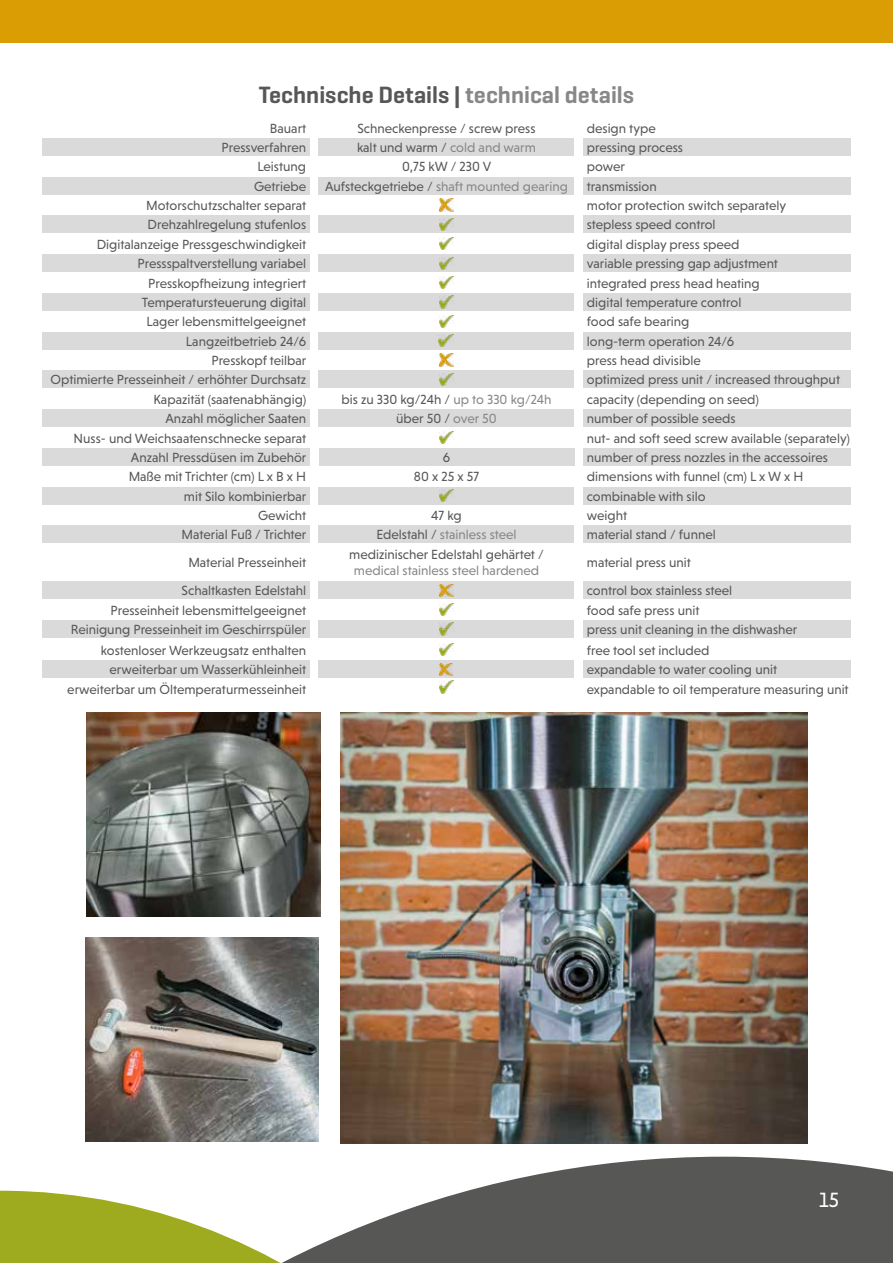
<style>
.page{position:relative;width:893px;height:1263px;background:#fff}
.page>*{position:absolute;margin:0;border:0;box-sizing:border-box;transform-origin:0 0}
.t1{font:600 24px "Geogrotesque";color:#575756}
.t2{font:21px "Niveau Grotesk";color:#fff}
.t3{font:13.5px/19.4px "Niveau Grotesk";color:#575756}
.t4{font:13.5px "Niveau Grotesk";color:#878787}
.s1{color:#878787}
.s2{color:#575756}
</style>
<div class="page">
<div style="left:0;top:0;width:893px;height:43px;background:#db9d04"></div>
<svg style="left:0;top:1157px;width:893px;height:106px;fill:#575756"></svg>
<div style="left:43px;top:138px;width:267px;height:18px;background:#dadada"></div>
<div style="left:43px;top:409px;width:267px;height:18px;background:#dadada"></div>
<div style="left:43px;top:525px;width:267px;height:18px;background:#dadada"></div>
<div style="left:43px;top:487px;width:267px;height:18px;background:#dadada"></div>
<div style="left:43px;top:620px;width:267px;height:18px;background:#dadada"></div>
<div style="left:43px;top:254px;width:267px;height:18px;background:#dadada"></div>
<div style="left:43px;top:215px;width:267px;height:18px;background:#dadada"></div>
<div style="left:43px;top:177px;width:267px;height:18px;background:#dadada"></div>
<div style="left:43px;top:332px;width:267px;height:18px;background:#dadada"></div>
<div style="left:43px;top:448px;width:267px;height:18px;background:#dadada"></div>
<div style="left:43px;top:581px;width:267px;height:18px;background:#dadada"></div>
<div style="left:43px;top:370px;width:267px;height:18px;background:#dadada"></div>
<div style="left:43px;top:293px;width:267px;height:18px;background:#dadada"></div>
<div style="left:319px;top:138px;width:255px;height:18px;background:#dadada"></div>
<div style="left:319px;top:409px;width:255px;height:18px;background:#dadada"></div>
<div style="left:319px;top:525px;width:255px;height:18px;background:#dadada"></div>
<div style="left:319px;top:487px;width:255px;height:18px;background:#dadada"></div>
<div style="left:319px;top:581px;width:255px;height:18px;background:#dadada"></div>
<div style="left:319px;top:254px;width:255px;height:18px;background:#dadada"></div>
<div style="left:319px;top:215px;width:255px;height:18px;background:#dadada"></div>
<div style="left:319px;top:177px;width:255px;height:18px;background:#dadada"></div>
<img style="left:439px;top:490px;width:15px;height:12px">
<div style="left:319px;top:332px;width:255px;height:18px;background:#dadada"></div>
<img style="left:439px;top:257px;width:15px;height:12px">
<img style="left:439px;top:276px;width:15px;height:13px">
<div style="left:319px;top:293px;width:255px;height:18px;background:#dadada"></div>
<div style="left:319px;top:620px;width:255px;height:18px;background:#dadada"></div>
<div style="left:319px;top:370px;width:255px;height:18px;background:#dadada"></div>
<img style="left:439px;top:623px;width:15px;height:12px">
<img style="left:439px;top:238px;width:15px;height:12px">
<img style="left:439px;top:373px;width:15px;height:12px">
<img style="left:439px;top:315px;width:15px;height:12px">
<img style="left:439px;top:603px;width:15px;height:13px">
<img style="left:439px;top:296px;width:15px;height:12px">
<svg style="left:440px;top:199px;width:13px;height:12px"></svg>
<svg style="left:440px;top:584px;width:13px;height:12px"></svg>
<img style="left:439px;top:218px;width:15px;height:12px">
<div style="left:583px;top:138px;width:267px;height:18px;background:#dadada"></div>
<div style="left:583px;top:409px;width:267px;height:18px;background:#dadada"></div>
<div style="left:583px;top:525px;width:267px;height:18px;background:#dadada"></div>
<div style="left:583px;top:487px;width:267px;height:18px;background:#dadada"></div>
<div style="left:583px;top:620px;width:267px;height:18px;background:#dadada"></div>
<div style="left:583px;top:254px;width:267px;height:18px;background:#dadada"></div>
<div style="left:583px;top:215px;width:267px;height:18px;background:#dadada"></div>
<div style="left:583px;top:177px;width:267px;height:18px;background:#dadada"></div>
<div style="left:583px;top:332px;width:267px;height:18px;background:#dadada"></div>
<div style="left:583px;top:448px;width:267px;height:18px;background:#dadada"></div>
<div style="left:583px;top:581px;width:267px;height:18px;background:#dadada"></div>
<div style="left:583px;top:293px;width:267px;height:18px;background:#dadada"></div>
<div style="left:583px;top:370px;width:267px;height:18px;background:#dadada"></div>
<img style="left:340px;top:712px;width:468px;height:432px">
<img style="left:86px;top:712px;width:234px;height:204px">
<img style="left:85px;top:938px;width:234px;height:204px">
<svg style="left:440px;top:354px;width:13px;height:12px"></svg>
<div style="left:319px;top:448px;width:255px;height:18px;background:#dadada"></div>
<img style="left:439px;top:334px;width:15px;height:13px">
<div style="left:43px;top:660px;width:267px;height:18px;background:#dadada"></div>
<div style="left:319px;top:660px;width:255px;height:18px;background:#dadada"></div>
<div style="left:583px;top:660px;width:267px;height:18px;background:#dadada"></div>
<img style="left:439px;top:643px;width:15px;height:12px">
<img style="left:439px;top:431px;width:15px;height:13px">
<svg style="left:440px;top:663px;width:13px;height:12px"></svg>
<img style="left:439px;top:681px;width:15px;height:12px">
<h1 class="t1" style="left:259px;top:80px;width:377px">Technische Details | <span class="s1">technical details</span></h1>
<p class="t3" style="left:222px;top:118px;width:86px;text-align:right">Bauart<br>Pressverfahren</p>
<p class="t3" style="left:357px;top:118px;width:180px">Schneckenpresse / screw press kalt und warm / <span class="s1">cold and warm</span></p>
<p class="t3" style="left:587px;top:118px;width:98px">design type pressing process</p>
<p class="t3" style="left:258px;top:157px;width:50px">Leistung</p>
<p class="t3" style="left:402px;top:157px;width:91px">0,75 kW / 230 V</p>
<p class="t3" style="left:587px;top:157px;width:40px">power</p>
<p class="t3" style="left:254px;top:176px;width:53px">Getriebe</p>
<p class="t4" style="left:325px;top:178px;width:244px"><span class="s2">Aufsteckgetriebe /</span> shaft mounted gearing</p>
<p class="t3" style="left:587px;top:176px;width:72px">transmission</p>
<p class="t3" style="left:146px;top:196px;width:161px">Motorschutzschalter separat</p>
<p class="t3" style="left:587px;top:196px;width:201px">motor protection switch separately</p>
<p class="t3" style="left:148px;top:215px;width:160px">Drehzahlregelung stufenlos</p>
<p class="t3" style="left:587px;top:215px;width:130px">stepless speed control</p>
<p class="t3" style="left:97px;top:234px;width:211px">Digitalanzeige Pressgeschwindigkeit</p>
<p class="t3" style="left:587px;top:234px;width:154px">digital display press speed</p>
<p class="t3" style="left:138px;top:254px;width:170px">Pressspaltverstellung variabel</p>
<p class="t3" style="left:587px;top:254px;width:193px">variable pressing gap adjustment</p>
<p class="t3" style="left:148px;top:273px;width:160px">Presskopfheizung integriert</p>
<p class="t3" style="left:587px;top:273px;width:175px">integrated press head heating</p>
<p class="t3" style="left:142px;top:293px;width:166px">Temperatursteuerung digital</p>
<p class="t3" style="left:587px;top:293px;width:156px">digital temperature control</p>
<p class="t3" style="left:146px;top:312px;width:161px">Lager lebensmittelgeeignet</p>
<p class="t3" style="left:587px;top:312px;width:104px">food safe bearing</p>
<p class="t3" style="left:186px;top:331px;width:122px">Langzeitbetrieb 24/6</p>
<p class="t3" style="left:587px;top:331px;width:149px">long-term operation 24/6</p>
<p class="t3" style="left:211px;top:351px;width:96px">Presskopf teilbar</p>
<p class="t3" style="left:587px;top:351px;width:115px">press head divisible</p>
<p class="t3" style="left:51px;top:370px;width:257px">Optimierte Presseinheit / erhöhter Durchsatz</p>
<p class="t3" style="left:587px;top:370px;width:255px">optimized press unit / increased throughput</p>
<p class="t3" style="left:154px;top:389px;width:154px">Kapazität (saatenabhängig)</p>
<p class="t3" style="left:341px;top:389px;width:212px">bis zu 330 kg/24h / <span class="s1">up to 330 kg/24h</span></p>
<p class="t3" style="left:587px;top:389px;width:174px">capacity (depending on seed)</p>
<p class="t3" style="left:165px;top:409px;width:142px">Anzahl möglicher Saaten</p>
<p class="t3" style="left:396px;top:409px;width:102px">über 50 / <span class="s1">over 50</span></p>
<p class="t3" style="left:587px;top:409px;width:150px">number of possible seeds</p>
<p class="t3" style="left:74px;top:428px;width:234px">Nuss- und Weichsaatenschnecke separat</p>
<p class="t3" style="left:587px;top:428px;width:265px">nut- and soft seed screw available (separately)</p>
<p class="t3" style="left:131px;top:448px;width:177px">Anzahl Pressdüsen im Zubehör</p>
<p class="t3" style="left:443px;top:448px;width:9px">6</p>
<p class="t3" style="left:587px;top:448px;width:243px">number of press nozzles in the accessoires</p>
<p class="t3" style="left:129px;top:467px;width:179px">Maße mit Trichter (cm) L x B x H</p>
<p class="t3" style="left:414px;top:467px;width:67px">80 x 25 x 57</p>
<p class="t3" style="left:587px;top:467px;width:218px">dimensions with funnel (cm) L x W x H</p>
<p class="t3" style="left:184px;top:486px;width:124px">mit Silo kombinierbar</p>
<p class="t3" style="left:587px;top:486px;width:120px">combinable with silo</p>
<p class="t3" style="left:258px;top:506px;width:50px">Gewicht</p>
<p class="t3" style="left:431px;top:506px;width:32px">47 kg</p>
<p class="t3" style="left:587px;top:506px;width:42px">weight</p>
<p class="t3" style="left:182px;top:525px;width:126px">Material Fuß / Trichter</p>
<p class="t4" style="left:376px;top:527px;width:141px"><span class="s2">Edelstahl /</span> stainless steel</p>
<p class="t3" style="left:587px;top:525px;width:130px">material stand / funnel</p>
<p class="t3" style="left:188px;top:553px;width:119px">Material Presseinheit</p>
<p class="t3" style="left:349px;top:545px;width:196px">medizinischer Edelstahl gehärtet /</p>
<p class="t4" style="left:354px;top:563px;width:187px">medical stainless steel hardened</p>
<p class="t3" style="left:587px;top:553px;width:106px">material press unit</p>
<p class="t3" style="left:182px;top:581px;width:126px">Schaltkasten Edelstahl</p>
<p class="t3" style="left:587px;top:581px;width:147px">control box stainless steel</p>
<p class="t3" style="left:111px;top:600px;width:197px">Presseinheit lebensmittelgeeignet</p>
<p class="t3" style="left:587px;top:600px;width:114px">food safe press unit</p>
<p class="t3" style="left:71px;top:620px;width:237px">Reinigung Presseinheit im Geschirrspüler</p>
<p class="t3" style="left:587px;top:620px;width:212px">press unit cleaning in the dishwasher</p>
<p class="t3" style="left:101px;top:641px;width:207px;text-align:right">kostenloser Werkzeugsatz enthalten erweiterbar um Wasserkühleinheit</p>
<p class="t3" style="left:587px;top:641px;width:192px">free tool set included expandable to water cooling unit</p>
<p class="t3" style="left:67px;top:679px;width:240px">erweiterbar um Öltemperaturmesseinheit</p>
<p class="t3" style="left:587px;top:679px;width:263px">expandable to oil temperature measuring unit</p>
<h2 class="t2" style="left:819px;top:1188px;width:21px">15</h2>
</div>
